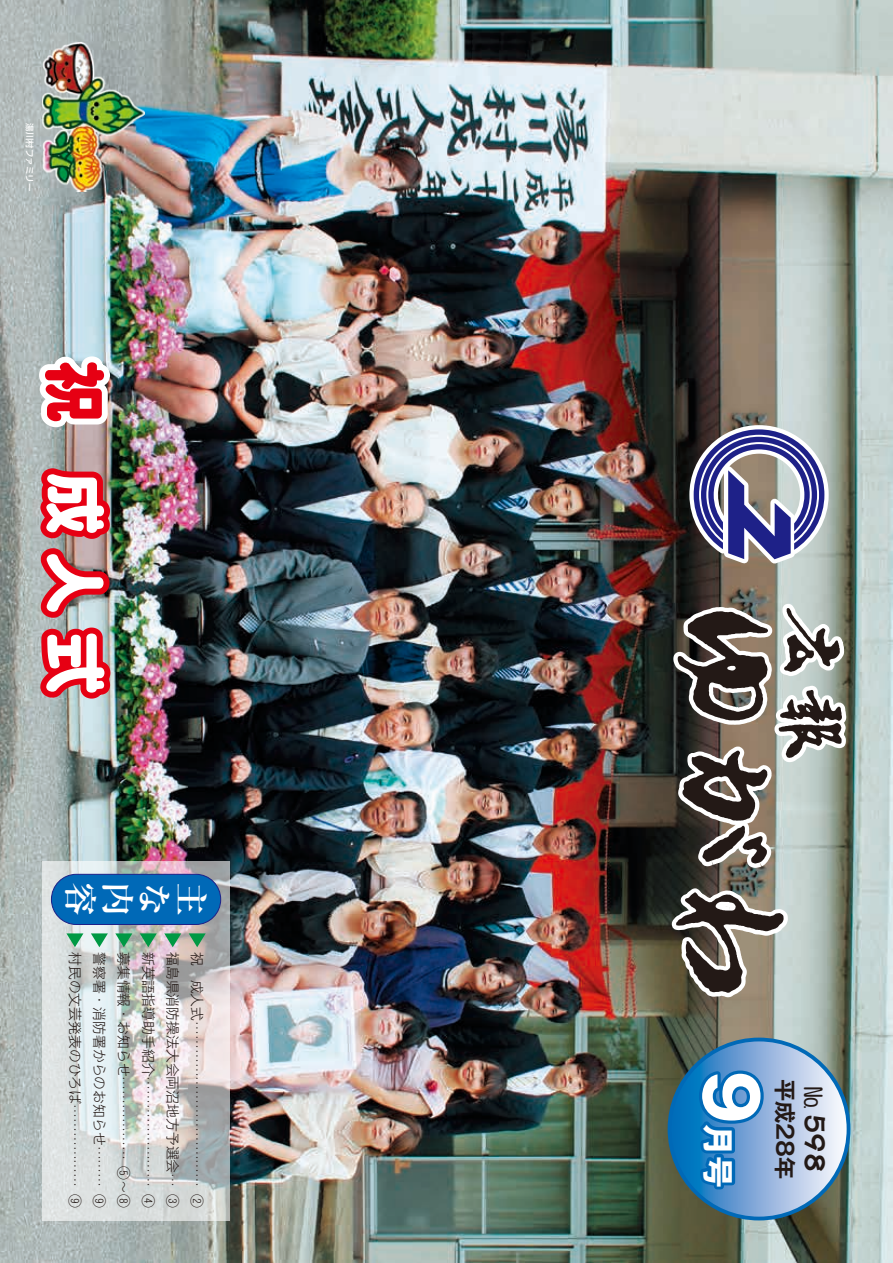
<style>
.page{position:relative;width:893px;height:1263px;background:#fff}
.page>*{position:absolute;margin:0;border:0;box-sizing:border-box;transform-origin:0 0}
.t1{font:700 70.2px "Gothic MB101 Pr 6";color:#fff}
.t2{font:63.75px "True Logo Maru Ultra RKSJ H";color:#fff}
.t3{font:63.75px "True Logo Maru Ultra RKSJ H";color:#e60013}
.t4{font:700 34.05px/36.9px "Ryumin Pr 6";color:#fff;text-align:justify}
.t5{font:700 31.95px "Gothic MB101 Pr 6";color:#fff}
.t6{font:28.65px "DFPOP1 Std W5";color:#231916}
.t7{font:700 22.35px "Gothic MB101 Pr 6 De";color:#231916}
.t8{font:22.35px "Shin M Go Pro";color:#231916}
.t9{font:300 13.8px/24.5px "Gothic MB101 Pr 6";color:#231916;text-align:justify}
.t10{font:500 8.55px "Shin M Go Pro";color:#fff}
</style>
<div class="page">
<img style="left:0;top:0;width:893px;height:1263px">
<svg style="left:43px;top:861px;width:187px;height:359px;background:#d3d4d5"></svg>
<div style="left:51px;top:874px;width:170px;height:50px;background:#0069b7;border-radius:25px"></div>
<div style="left:51px;top:874px;width:170px;height:51px;border:1px solid #1e2188;border-radius:25px"></div>
<svg style="left:140px;top:933px;width:17px;height:14px"></svg>
<svg style="left:115px;top:933px;width:17px;height:14px"></svg>
<svg style="left:91px;top:933px;width:17px;height:14px"></svg>
<svg style="left:66px;top:933px;width:17px;height:14px"></svg>
<svg style="left:164px;top:933px;width:17px;height:14px"></svg>
<svg style="left:189px;top:933px;width:17px;height:14px"></svg>
<svg style="left:669px;top:1039px;width:179px;height:179px;background:#7aa6d7"></svg>
<svg style="left:667px;top:383px;width:184px;height:809px;background:#7b8489"></svg>
<img style="left:29px;top:346px;width:91px;height:91px">
<img style="left:30px;top:461px;width:91px;height:248px">
<img style="left:43px;top:43px;width:101px;height:148px">
<p class="t10" style="left:37px;top:123px;width:70px;rotate:90deg">湯川村ファミリー</p>
<h2 class="t3" style="left:106px;top:360px;width:65px;rotate:90deg">祝</h2>
<h2 class="t2" style="left:106px;top:471px;width:225px;rotate:90deg">成人式</h2>
<h3 class="t4" style="left:211px;top:882px;width:36px;rotate:90deg">主な内容</h3>
<p class="t9" style="left:211px;top:952px;width:257px;text-indent:242px;rotate:90deg">2福島県消防操法大会両沼地方予選会... 3新英語指導助手紹介........................</p>
<p class="t9" style="left:88px;top:952px;width:236px;rotate:90deg">村民の文芸発表のひろば..................</p>
<p class="t9" style="left:88px;top:1194px;width:15px;rotate:90deg">9</p>
<p class="t9" style="left:211px;top:952px;width:236px;rotate:90deg">祝　成人式....................................</p>
<p class="t9" style="left:137px;top:952px;width:236px;rotate:90deg">募集情報・お知らせ..................<br>警察署・消防署からのお知らせ.........</p>
<p class="t9" style="left:113px;top:1194px;width:15px;rotate:90deg">9</p>
<p class="t9" style="left:162px;top:1166px;width:43px;text-align:right;rotate:90deg">4<br>5~8</p>
<h1 class="t1" style="left:789px;top:1070px;width:55px;rotate:90deg">9</h1>
<h3 class="t7" style="left:804px;top:1078px;width:102px;rotate:90deg">平成28年</h3>
<h3 class="t5" style="left:744px;top:1124px;width:65px;rotate:90deg">月号</h3>
<h3 class="t8" style="left:831px;top:1086px;width:24px;rotate:90deg">No</h3>
<h3 class="t6" style="left:830px;top:1114px;width:60px;rotate:90deg">598</h3>
</div>
